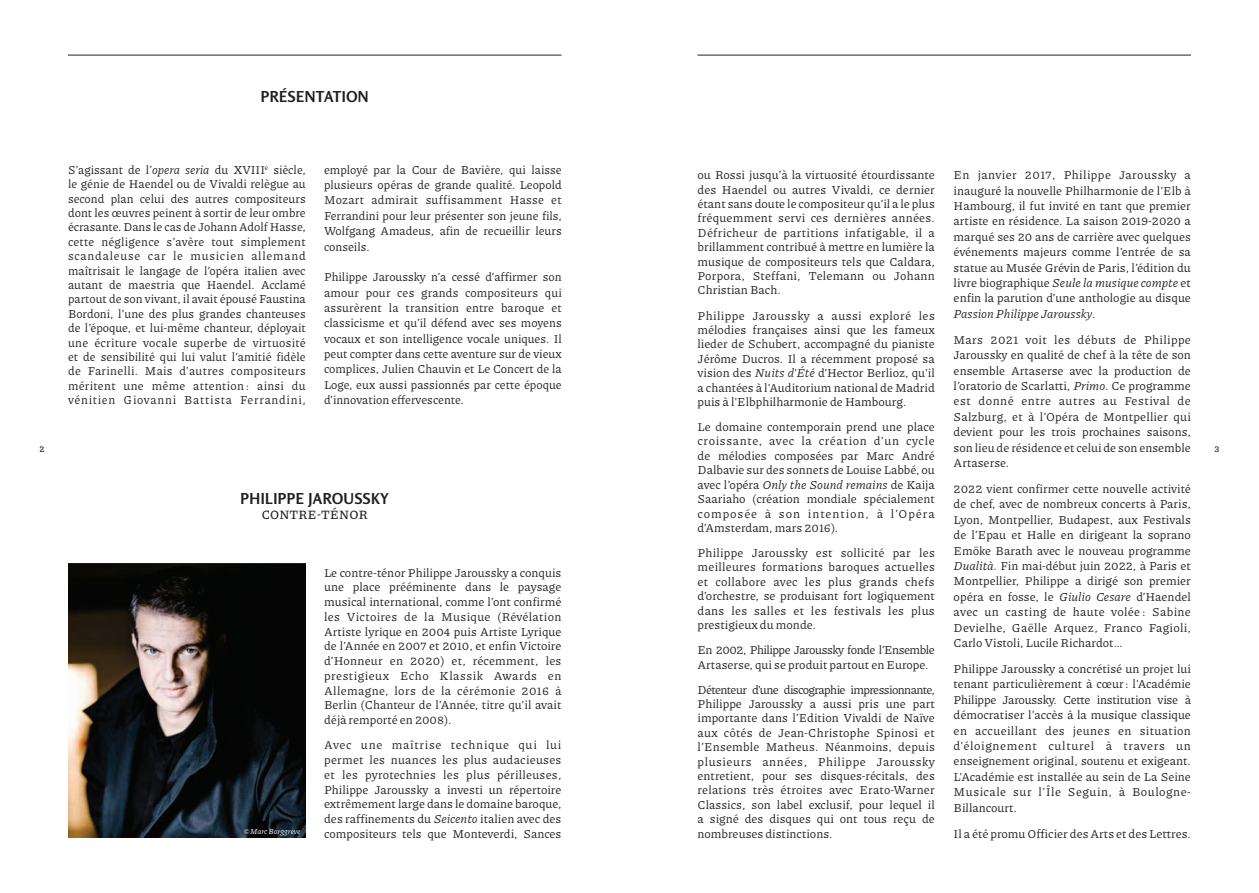
<style>
.page{position:relative;width:1259px;height:893px;background:#fff}
.page>*{position:absolute;margin:0;border:0;box-sizing:border-box;transform-origin:0 0}
.t1{font:700 15px "Rosario";letter-spacing:.03em;color:#231f20}
.t2{font:100 12.75px "Piazzolla";letter-spacing:.02em;color:#231f20}
.Texte_courant{font:12px/14.4px "Piazzolla";color:#231f20;text-align:justify}
.Texte_courant-2{font:12px/14.4px "Piazzolla";letter-spacing:-.04em;color:#231f20}
.t3{font:100 9px "Piazzolla";color:#231f20}
.Texte_courant-3{font:italic 7.5px "Piazzolla";letter-spacing:-.005em;color:#fff}
.s1{font-style:italic}
</style>
<div class="page">
<hr style="left:697px;top:55px;width:494px;height:1px;background:#231f20">
<hr style="left:68px;top:55px;width:493px;height:1px;background:#231f20">
<img style="left:68px;top:563px;width:237px;height:275px">
<p class="t1" style="left:261px;top:85px;width:109px">PRÉSENTATION</p>
<p class="Texte_courant" style="left:68px;top:162px;width:239px">S’agissant de l’<span class="s1">opera seria</span> du XVIII<sup>e</sup> siècle, le génie de Haendel ou de Vivaldi relègue au second plan celui des autres compositeurs dont les œuvres peinent à sortir de leur ombre écrasante. Dans le cas de Johann Adolf Hasse, cette négligence s’avère tout simplement scandaleuse car le musicien allemand maîtrisait le langage de l’opéra italien avec autant de maestria que Haendel. Acclamé partout de son vivant, il avait épousé Faustina Bordoni, l’une des plus grandes chanteuses de l’époque, et lui-même chanteur, déployait une écriture vocale superbe de virtuosité et de sensibilité qui lui valut l’amitié fidèle de Farinelli. Mais d’autres compositeurs méritent une même attention : ainsi du vénitien Giovanni Battista Ferrandini,</p>
<p class="Texte_courant" style="left:324px;top:162px;width:239px;line-height:15.3px">employé par la Cour de Bavière, qui laisse plusieurs opéras de grande qualité. Leopold Mozart admirait suffisamment Hasse et Ferrandini pour leur présenter son jeune fils, Wolfgang Amadeus, afin de recueillir leurs conseils.</p>
<p class="Texte_courant" style="left:324px;top:269px;width:239px;line-height:15.3px">Philippe Jaroussky n’a cessé d’affirmer son amour pour ces grands compositeurs qui assurèrent la transition entre baroque et classicisme et qu’il défend avec ses moyens vocaux et son intelligence vocale uniques. Il peut compter dans cette aventure sur de vieux complices, Julien Chauvin et Le Concert de la Loge, eux aussi passionnés par cette époque d’innovation effervescente.</p>
<p class="Texte_courant" style="left:697px;top:168px;width:239px">ou Rossi jusqu’à la virtuosité étourdissante des Haendel ou autres Vivaldi, ce dernier étant sans doute le compositeur qu’il a le plus fréquemment servi ces dernières années.<br>Défricheur de partitions infatigable, il a brillamment contribué à mettre en lumière la musique de compositeurs tels que Caldara, Porpora, Steffani, Telemann ou Johann Christian Bach.</p>
<p class="Texte_courant" style="left:697px;top:308px;width:239px">Philippe Jaroussky a aussi exploré les mélodies françaises ainsi que les fameux lieder de Schubert, accompagné du pianiste Jérôme Ducros. Il a récemment proposé sa vision des <span class="s1">Nuits d'Été</span> d'Hector Berlioz, qu'il a chantées à l'Auditorium national de Madrid puis à l'Elbphilharmonie de Hambourg.</p>
<p class="Texte_courant" style="left:697px;top:419px;width:239px">Le domaine contemporain prend une place croissante, avec la création d’un cycle de mélodies composées par Marc André Dalbavie sur des sonnets de Louise Labbé, ou avec l’opéra <span class="s1">Only the Sound remains</span> de Kaija Saariaho (création mondiale spécialement composée à son intention, à l’Opéra d’Amsterdam, mars 2016).</p>
<p class="Texte_courant" style="left:697px;top:545px;width:239px">Philippe Jaroussky est sollicité par les meilleures formations baroques actuelles et collabore avec les plus grands chefs d’orchestre, se produisant fort logiquement dans les salles et les festivals les plus prestigieux du monde.</p>
<p class="Texte_courant-2" style="left:697px;top:643px;width:239px">En 2002, Philippe Jaroussky fonde l’Ensemble<br>Artaserse, qui se produit partout en Europe.</p>
<p class="Texte_courant" style="left:697px;top:682px;width:239px">Détenteur d’une discographie impressionnante, Philippe Jaroussky a aussi pris une part importante dans l’Edition Vivaldi de Naïve aux côtés de Jean-Christophe Spinosi et l’Ensemble Matheus. Néanmoins, depuis plusieurs années, Philippe Jaroussky entretient, pour ses disques-récitals, des relations très étroites avec Erato-Warner Classics, son label exclusif, pour lequel il a signé des disques qui ont tous reçu de nombreuses distinctions.</p>
<p class="Texte_courant" style="left:953px;top:167px;width:239px;line-height:15.5px">En janvier 2017, Philippe Jaroussky a inauguré la nouvelle Philharmonie de l'Elb à Hambourg, il fut invité en tant que premier artiste en résidence. La saison 2019-2020 a marqué ses 20 ans de carrière avec quelques événements majeurs comme l’entrée de sa statue au Musée Grévin de Paris, l’édition du livre biographique <span class="s1">Seule la musique compte</span> et enfin la parution d’une anthologie au disque <span class="s1">Passion Philippe Jaroussky</span>.</p>
<p class="Texte_courant" style="left:953px;top:332px;width:239px;line-height:15.5px">Mars 2021 voit les débuts de Philippe Jaroussky en qualité de chef à la tête de son ensemble Artaserse avec la production de l’oratorio de Scarlatti, <span class="s1">Primo</span>. Ce programme est donné entre autres au Festival de Salzburg, et à l’Opéra de Montpellier qui devient pour les trois prochaines saisons, son lieu de résidence et celui de son ensemble Artaserse.</p>
<p class="Texte_courant" style="left:953px;top:481px;width:239px;line-height:15.5px">2022 vient confirmer cette nouvelle activité de chef, avec de nombreux concerts à Paris, Lyon, Montpellier, Budapest, aux Festivals de l’Epau et Halle en dirigeant la soprano Emöke Barath avec le nouveau programme <span class="s1">Dualità</span>. Fin mai-début juin 2022, à Paris et Montpellier, Philippe a dirigé son premier opéra en fosse, le <span class="s1">Giulio Cesare</span> d’Haendel avec un casting de haute volée : Sabine Devielhe, Gaëlle Arquez, Franco Fagioli, Carlo Vistoli, Lucile Richardot…</p>
<p class="Texte_courant" style="left:953px;top:661px;width:239px;line-height:15.5px">Philippe Jaroussky a concrétisé un projet lui tenant particulièrement à cœur : l'Académie Philippe Jaroussky. Cette institution vise à démocratiser l'accès à la musique classique en accueillant des jeunes en situation d'éloignement culturel à travers un enseignement original, soutenu et exigeant.<br>L'Académie est installée au sein de La Seine Musicale sur l'Île Seguin, à Boulogne-Billancourt.</p>
<p class="Texte_courant" style="left:953px;top:826px;width:239px">Il a été promu Officier des Arts et des Lettres.</p>
<p class="t3" style="left:40px;top:443px;width:7px">2</p>
<p class="t3" style="left:1214px;top:443px;width:6px">3</p>
<p class="t1" style="left:240px;top:487px;width:150px">PHILIPPE JAROUSSKY</p>
<p class="t2" style="left:262px;top:507px;width:107px">CONTRE-TÉNOR</p>
<p class="Texte_courant" style="left:324px;top:565px;width:239px">Le contre-ténor Philippe Jaroussky a conquis une place prééminente dans le paysage musical international, comme l’ont confirmé les Victoires de la Musique (Révélation Artiste lyrique en 2004 puis Artiste Lyrique de l’Année en 2007 et 2010, et enfin Victoire d’Honneur en 2020) et, récemment, les prestigieux Echo Klassik Awards en Allemagne, lors de la cérémonie 2016 à Berlin (Chanteur de l’Année, titre qu'il avait déjà remporté en 2008).</p>
<p class="Texte_courant" style="left:324px;top:738px;width:239px">Avec une maîtrise technique qui lui permet les nuances les plus audacieuses et les pyrotechnies les plus périlleuses, Philippe Jaroussky a investi un répertoire extrêmement large dans le domaine baroque, des raffinements du <span class="s1">Seicento</span> italien avec des compositeurs tels que Monteverdi, Sances</p>
<p class="Texte_courant-3" style="left:244px;top:827px;width:58px">©Marc Borggreve</p>
</div>
